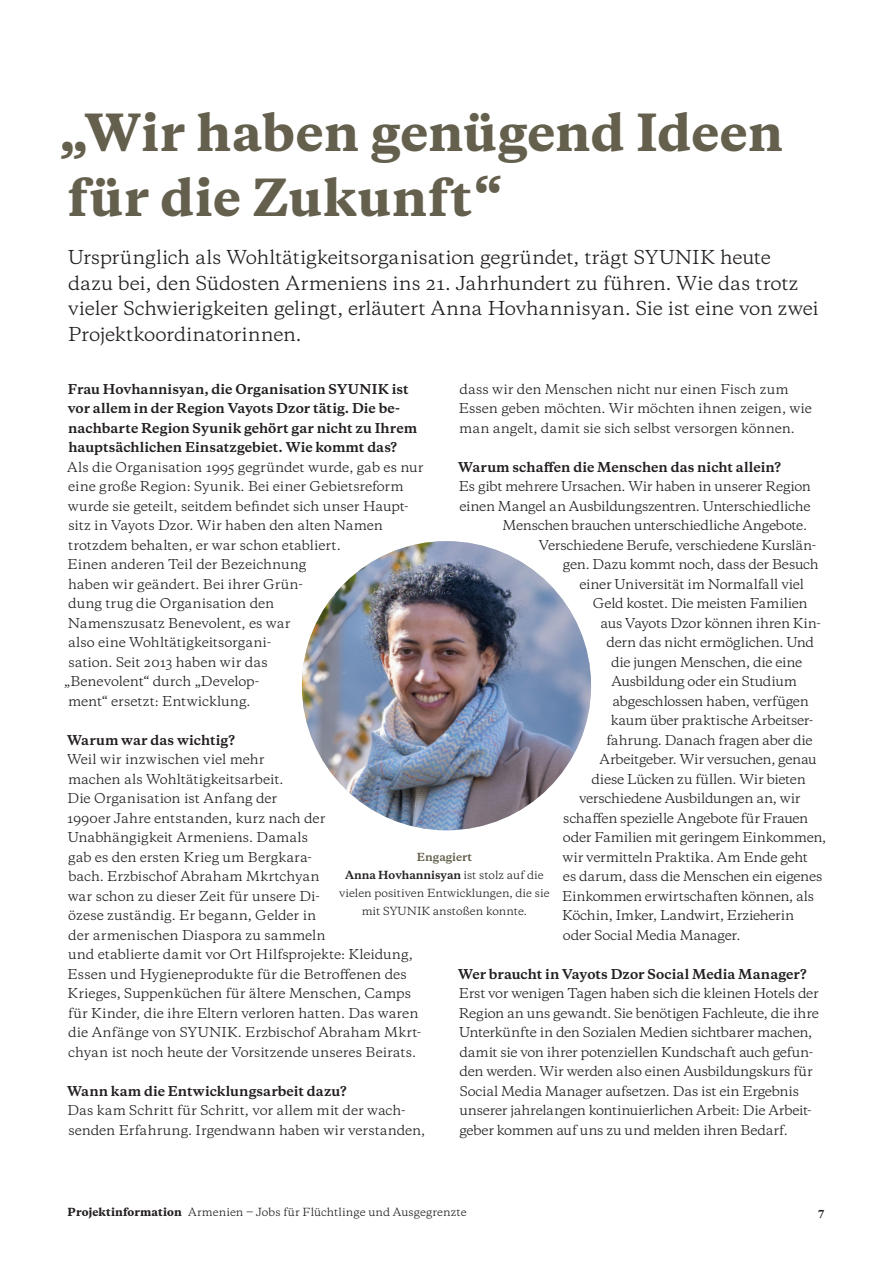
<style>
.page{position:relative;width:893px;height:1263px;background:#fff}
.page>*{position:absolute;margin:0;border:0;box-sizing:border-box;transform-origin:0 0}
.Projektinfo_Überschrift__32pt_ZAB_43pt{font:800 48px/64.5px "Galaxie Copernicus";letter-spacing:.005em;color:#64604d}
.Projektinfo_Einleitungstext_12pt_ZAB_17p{font:18px/25.5px "Galaxie Copernicus";letter-spacing:-.01em;color:#231f20}
.Projektinfo_Fließtext_8_5pt_ZAB_13_pt{font:12.75px/19.5px "Galaxie Copernicus";letter-spacing:-.01em;color:#231f20}
.Projektinfo_Fließtext_8_5pt_ZAB_13_pt-2{font:700 12.75px/19.5px "Galaxie Copernicus";letter-spacing:.005em;color:#231f20}
.Projektinfo_Fließtext_8_5pt_ZAB_13_pt-3{font:12.75px "Galaxie Copernicus";letter-spacing:-.03em;color:#231f20}
.Projektinfo_Bildunterschrift__7pt_ZAB_12{font:10.5px "Galaxie Copernicus";color:#231f20}
.Projektinfo_Bildunterschrift__7pt_ZAB_12-2{font:700 10.5px "Galaxie Copernicus";color:#231f20}
.Projektinfo_Bildunterschrift__7pt_ZAB_12-3{font:700 10.5px "Galaxie Copernicus";color:#64604d}
.s1{font-weight:400}
.s2{font-weight:800}
</style>
<div class="page">
<img style="left:302px;top:541px;width:289px;height:289px;border-radius:145px">
<p class="Projektinfo_Überschrift__32pt_ZAB_43pt" style="left:58px;top:102px;width:726px">„Wir haben genügend Ideen für die Zukunft“</p>
<p class="Projektinfo_Einleitungstext_12pt_ZAB_17p" style="left:68px;top:245px;width:704px">Ursprünglich als Wohltätigkeitsorganisation gegründet, trägt SYUNIK heute</p>
<p class="Projektinfo_Einleitungstext_12pt_ZAB_17p" style="left:68px;top:270px;width:752px">dazu bei, den Südosten Armeniens ins 21. Jahrhundert zu führen. Wie das trotz vieler Schwierigkeiten gelingt, erläutert Anna Hovhannisyan. Sie ist eine von zwei<br>Projektkoordinatorinnen.</p>
<p class="Projektinfo_Fließtext_8_5pt_ZAB_13_pt-2" style="left:68px;top:379px;width:351px">Frau Hovhannisyan, die Organisation SYUNIK ist vor allem in der Region Vayots Dzor tätig. Die be&shy;nachbarte Region Syunik gehört gar nicht zu Ihrem hauptsächlichen Einsatzgebiet. Wie kommt das?</p>
<p class="Projektinfo_Fließtext_8_5pt_ZAB_13_pt" style="left:67px;top:457px;width:358px">Als die Organisation 1995 gegründet wurde, gab es nur</p>
<p class="Projektinfo_Fließtext_8_5pt_ZAB_13_pt" style="left:68px;top:477px;width:337px">eine große Region: Syunik. Bei einer Gebietsreform</p>
<p class="Projektinfo_Fließtext_8_5pt_ZAB_13_pt" style="left:68px;top:496px;width:342px">wurde sie geteilt, seitdem befindet sich unser Haupt-</p>
<p class="Projektinfo_Fließtext_8_5pt_ZAB_13_pt" style="left:68px;top:516px;width:316px">sitz in Vayots Dzor. Wir haben den alten Namen</p>
<p class="Projektinfo_Fließtext_8_5pt_ZAB_13_pt" style="left:68px;top:535px;width:274px">trotzdem behalten, er war schon etabliert.</p>
<p class="Projektinfo_Fließtext_8_5pt_ZAB_13_pt" style="left:68px;top:555px;width:240px">Einen anderen Teil der Bezeichnung</p>
<p class="Projektinfo_Fließtext_8_5pt_ZAB_13_pt" style="left:68px;top:574px;width:236px">haben wir geändert. Bei ihrer Grün-</p>
<p class="Projektinfo_Fließtext_8_5pt_ZAB_13_pt" style="left:68px;top:594px;width:207px">dung trug die Organisation den</p>
<p class="Projektinfo_Fließtext_8_5pt_ZAB_13_pt" style="left:68px;top:613px;width:224px">Namenszusatz Benevolent, es war</p>
<p class="Projektinfo_Fließtext_8_5pt_ZAB_13_pt" style="left:68px;top:633px;width:204px">also eine Wohltätigkeitsorgani-</p>
<p class="Projektinfo_Fließtext_8_5pt_ZAB_13_pt" style="left:68px;top:652px;width:201px">sation. Seit 2013 haben wir das</p>
<p class="Projektinfo_Fließtext_8_5pt_ZAB_13_pt" style="left:64px;top:672px;width:197px">„Benevolent“ durch „Develop-</p>
<p class="Projektinfo_Fließtext_8_5pt_ZAB_13_pt" style="left:68px;top:691px;width:184px">ment“ ersetzt: Entwicklung.</p>
<p class="Projektinfo_Fließtext_8_5pt_ZAB_13_pt-2" style="left:67px;top:730px;width:169px">Warum war das wichtig?</p>
<p class="Projektinfo_Fließtext_8_5pt_ZAB_13_pt" style="left:67px;top:750px;width:356px">Weil wir inzwischen viel mehr<br>machen als Wohltätigkeitsarbeit.<br>Die Organisation ist Anfang der<br>1990er Jahre entstanden, kurz nach der Unabhängigkeit Armeniens. Damals<br>gab es den ersten Krieg um Bergkara-<br>bach. Erzbischof Abraham Mkrtchyan<br>war schon zu dieser Zeit für unsere Di-<br>özese zuständig. Er begann, Gelder in<br>der armenischen Diaspora zu sammeln<br>und etablierte damit vor Ort Hilfsprojekte: Kleidung, Essen und Hygieneprodukte für die Betroffenen des Krieges, Suppenküchen für ältere Menschen, Camps für Kinder, die ihre Eltern verloren hatten. Das waren die Anfänge von SYUNIK. Erzbischof Abraham Mkrt&shy;chyan ist noch heute der Vorsitzende unseres Beirats.</p>
<p class="Projektinfo_Fließtext_8_5pt_ZAB_13_pt-2" style="left:67px;top:1081px;width:281px">Wann kam die Entwicklungsarbeit dazu?</p>
<p class="Projektinfo_Fließtext_8_5pt_ZAB_13_pt" style="left:68px;top:1101px;width:359px">Das kam Schritt für Schritt, vor allem mit der wach&shy;senden Erfahrung. Irgendwann haben wir verstanden,</p>
<p class="Projektinfo_Fließtext_8_5pt_ZAB_13_pt" style="left:459px;top:379px;width:355px">dass wir den Menschen nicht nur einen Fisch zum<br>Essen geben möchten. Wir möchten ihnen zeigen, wie man angelt, damit sie sich selbst versorgen können.</p>
<p class="Projektinfo_Fließtext_8_5pt_ZAB_13_pt-2" style="left:458px;top:457px;width:324px">Warum schaffen die Menschen das nicht allein?</p>
<p class="Projektinfo_Fließtext_8_5pt_ZAB_13_pt" style="left:459px;top:477px;width:354px">Es gibt mehrere Ursachen. Wir haben in unserer Region</p>
<p class="Projektinfo_Fließtext_8_5pt_ZAB_13_pt" style="left:459px;top:496px;width:352px">einen Mangel an Ausbildungszentren. Unterschiedliche</p>
<p class="Projektinfo_Fließtext_8_5pt_ZAB_13_pt-3" style="left:502px;top:517px;width:306px">Menschen brauchen unterschiedliche Angebote.</p>
<p class="Projektinfo_Fließtext_8_5pt_ZAB_13_pt" style="left:539px;top:535px;width:279px">Verschiedene Berufe, verschiedene Kurslän-</p>
<p class="Projektinfo_Fließtext_8_5pt_ZAB_13_pt" style="left:563px;top:555px;width:257px">gen. Dazu kommt noch, dass der Besuch</p>
<p class="Projektinfo_Fließtext_8_5pt_ZAB_13_pt-3" style="left:579px;top:575px;width:226px">einer Universität im Normalfall viel</p>
<p class="Projektinfo_Fließtext_8_5pt_ZAB_13_pt" style="left:593px;top:594px;width:216px">Geld kostet. Die meisten Familien</p>
<p class="Projektinfo_Fließtext_8_5pt_ZAB_13_pt" style="left:600px;top:613px;width:222px">aus Vayots Dzor können ihren Kin-</p>
<p class="Projektinfo_Fließtext_8_5pt_ZAB_13_pt-3" style="left:606px;top:634px;width:209px">dern das nicht ermöglichen. Und</p>
<p class="Projektinfo_Fließtext_8_5pt_ZAB_13_pt-3" style="left:611px;top:653px;width:193px">die jungen Menschen, die eine</p>
<p class="Projektinfo_Fließtext_8_5pt_ZAB_13_pt" style="left:611px;top:672px;width:187px">Ausbildung oder ein Studium</p>
<p class="Projektinfo_Fließtext_8_5pt_ZAB_13_pt" style="left:612px;top:691px;width:198px">abgeschlossen haben, verfügen</p>
<p class="Projektinfo_Fließtext_8_5pt_ZAB_13_pt" style="left:611px;top:711px;width:204px">kaum über praktische Arbeitser-</p>
<p class="Projektinfo_Fließtext_8_5pt_ZAB_13_pt" style="left:606px;top:730px;width:208px">fahrung. Danach fragen aber die</p>
<p class="Projektinfo_Fließtext_8_5pt_ZAB_13_pt-3" style="left:599px;top:751px;width:219px">Arbeitgeber. Wir versuchen, genau</p>
<p class="Projektinfo_Fließtext_8_5pt_ZAB_13_pt-3" style="left:591px;top:770px;width:216px">diese Lücken zu füllen. Wir bieten</p>
<p class="Projektinfo_Fließtext_8_5pt_ZAB_13_pt" style="left:579px;top:789px;width:223px">verschiedene Ausbildungen an, wir</p>
<p class="Projektinfo_Fließtext_8_5pt_ZAB_13_pt" style="left:563px;top:808px;width:247px">schaffen spezielle Angebote für Frauen</p>
<p class="Projektinfo_Fließtext_8_5pt_ZAB_13_pt" style="left:563px;top:828px;width:265px">oder Familien mit geringem Einkommen,</p>
<p class="Projektinfo_Fließtext_8_5pt_ZAB_13_pt" style="left:562px;top:847px;width:247px">wir vermitteln Praktika. Am Ende geht</p>
<p class="Projektinfo_Fließtext_8_5pt_ZAB_13_pt" style="left:563px;top:867px;width:261px">es darum, dass die Menschen ein eigenes</p>
<p class="Projektinfo_Fließtext_8_5pt_ZAB_13_pt" style="left:562px;top:886px;width:254px">Einkommen erwirtschaften können, als</p>
<p class="Projektinfo_Fließtext_8_5pt_ZAB_13_pt" style="left:562px;top:906px;width:233px">Köchin, Imker, Landwirt, Erzieherin</p>
<p class="Projektinfo_Fließtext_8_5pt_ZAB_13_pt" style="left:563px;top:925px;width:179px">oder Social Media Manager.</p>
<p class="Projektinfo_Fließtext_8_5pt_ZAB_13_pt-2" style="left:458px;top:964px;width:350px">Wer braucht in Vayots Dzor Social Media Manager?</p>
<p class="Projektinfo_Fließtext_8_5pt_ZAB_13_pt" style="left:459px;top:984px;width:362px">Erst vor wenigen Tagen haben sich die kleinen Hotels der Region an uns gewandt. Sie benötigen Fachleute, die ihre Unterkünfte in den Sozialen Medien sichtbarer machen, damit sie von ihrer potenziellen Kundschaft auch gefun&shy;den werden. Wir werden also einen Ausbildungskurs für Social Media Manager aufsetzen. Das ist ein Ergebnis unserer jahrelangen kontinuierlichen Arbeit: Die Arbeit&shy;geber kommen auf uns zu und melden ihren Bedarf.</p>
<p class="Projektinfo_Bildunterschrift__7pt_ZAB_12-3" style="left:417px;top:850px;width:56px">Engagiert</p>
<p class="Projektinfo_Bildunterschrift__7pt_ZAB_12-2" style="left:345px;top:868px;width:200px">Anna Hovhannisyan <span class="s1">ist stolz auf die</span></p>
<p class="Projektinfo_Bildunterschrift__7pt_ZAB_12" style="left:339px;top:886px;width:212px">vielen positiven Entwicklungen, die sie</p>
<p class="Projektinfo_Bildunterschrift__7pt_ZAB_12" style="left:362px;top:904px;width:167px">mit SYUNIK anstoßen konnte.</p>
<p class="Projektinfo_Bildunterschrift__7pt_ZAB_12" style="left:68px;top:1205px;width:400px"><span class="s2">Projektinformation</span> Armenien ‒ Jobs für Flüchtlinge und Ausgegrenzte</p>
<p class="Projektinfo_Bildunterschrift__7pt_ZAB_12-2" style="left:818px;top:1205px;width:8px">7</p>
</div>
